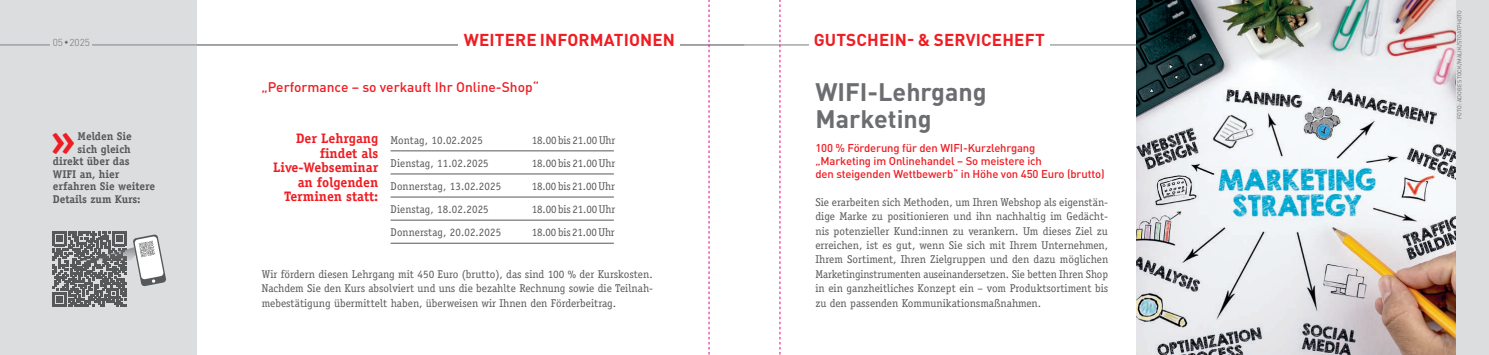
<style>
.page{position:relative;width:1489px;height:355px;background:#fff}
.page>*{position:absolute;margin:0;border:0;box-sizing:border-box;transform-origin:0 0}
.t1{font:700 42.62px "Officina Serif";color:#ee1d23}
.t2{font:700 25px/27.5px "DIN Pro";color:#6c6d70}
.t3{font:700 17px "DIN Pro";letter-spacing:.01em;color:#ee1d23}
.t4{font:700 13.75px/14.4px "Officina Serif";color:#ee1d23;text-align:right}
.t5{font:500 13.75px "DIN Pro";color:#ee1d23}
.t6{font:11.25px/14.4px "Officina Serif";color:#57585a;text-align:justify}
.t7{font:500 11.25px/13.1px "DIN Pro";letter-spacing:-.01em;color:#ee1d23}
.t8{font:700 11.25px "Officina Serif";color:#57585a}
.t9{font:300 10px "DIN Pro";color:#6c6d70}
.t10{font:5.62px "DIN Pro";letter-spacing:.01em;color:#6c6d70}
</style>
<div class="page">
<hr style="left:744px;top:44px;width:744px;height:1px;background:#939598">
<div style="left:808px;top:32px;width:241px;height:14px;background:#fff"></div>
<div style="left:1324px;top:0;width:164px;height:354px;background:#dcdddf"></div>
<div style="left:0;top:0;width:197px;height:354px;background:#dcdddf"></div>
<hr style="left:0;top:44px;width:744px;height:1px;background:#939598">
<div style="left:459px;top:32px;width:221px;height:14px;background:#fff"></div>
<div style="left:51px;top:38px;width:41px;height:8px;background:#dcdddf"></div>
<hr style="left:390px;top:150px;width:224px;height:1px;background:#57585a">
<hr style="left:390px;top:173px;width:224px;height:1px;background:#57585a">
<hr style="left:390px;top:196px;width:224px;height:1px;background:#57585a">
<hr style="left:390px;top:220px;width:224px;height:1px;background:#57585a">
<hr style="left:390px;top:243px;width:224px;height:1px;background:#57585a">
<img style="left:1136px;top:0;width:319px;height:354px">
<svg style="left:52px;top:231px;width:114px;height:75px"></svg>
<svg style="left:779px;top:0;width:1px;height:354px"></svg>
<svg style="left:708px;top:0;width:1px;height:354px"></svg>
<p class="t9" style="left:53px;top:35px;width:39px">05 ◆ 2025</p>
<h3 class="t3" style="left:464px;top:28px;width:213px">WEITERE INFORMATIONEN</h3>
<h3 class="t3" style="left:813px;top:28px;width:232px">GUTSCHEIN- &amp; SERVICEHEFT</h3>
<h1 class="t1" style="left:51px;top:113px;width:27px">»</h1>
<p class="t8" style="left:77px;top:129px;width:56px">Melden Sie</p>
<p class="t8" style="left:77px;top:142px;width:55px">sich gleich</p>
<p class="t8" style="left:53px;top:154px;width:78px">direkt über das</p>
<p class="t8" style="left:53px;top:167px;width:68px">WIFI an, hier</p>
<p class="t8" style="left:53px;top:179px;width:104px">erfahren Sie weitere</p>
<p class="t8" style="left:53px;top:192px;width:89px">Details zum Kurs:</p>
<p class="t5" style="left:261px;top:77px;width:279px">„Performance – so verkauft Ihr Online-Shop“</p>
<p class="t4" style="left:273px;top:131px;width:107px">Der Lehrgang findet als<br>Live-Webseminar an folgenden<br>Terminen statt:</p>
<p class="t6" style="left:390px;top:133px;width:94px">Montag, 10.02.2025</p>
<p class="t6" style="left:532px;top:133px;width:85px">18.00 bis 21.00 Uhr</p>
<p class="t6" style="left:390px;top:156px;width:100px">Dienstag, 11.02.2025</p>
<p class="t6" style="left:532px;top:156px;width:85px">18.00 bis 21.00 Uhr</p>
<p class="t6" style="left:390px;top:179px;width:112px">Donnerstag, 13.02.2025</p>
<p class="t6" style="left:532px;top:179px;width:84px">18.00 bis 21.00 Uhr</p>
<p class="t6" style="left:390px;top:202px;width:100px">Dienstag, 18.02.2025</p>
<p class="t6" style="left:532px;top:202px;width:85px">18.00 bis 21.00 Uhr</p>
<p class="t6" style="left:390px;top:225px;width:112px">Donnerstag, 20.02.2025</p>
<p class="t6" style="left:532px;top:225px;width:84px">18.00 bis 21.00 Uhr</p>
<p class="t6" style="left:262px;top:266px;width:393px">Wir fördern diesen Lehrgang mit 450 Euro (brutto), das sind 100 % der Kurskosten.<br>Nachdem Sie den Kurs absolviert und uns die bezahlte Rechnung sowie die Teilnah&shy;mebestätigung übermittelt haben, überweisen wir Ihnen den Förderbeitrag.</p>
<h2 class="t2" style="left:815px;top:77px;width:173px">WIFI-Lehrgang<br>Marketing</h2>
<p class="t7" style="left:815px;top:141px;width:291px">100 % Förderung für den WIFI-Kurzlehrgang<br>„Marketing im Onlinehandel – So meistere ich<br>den steigenden Wettbewerb“ in Höhe von 450 Euro (brutto)</p>
<p class="t6" style="left:815px;top:194px;width:294px">Sie erarbeiten sich Methoden, um Ihren Webshop als eigenstän&shy;dige Marke zu positionieren und ihn nachhaltig im Gedächt&shy;nis potenzieller Kund:innen zu verankern. Um dieses Ziel zu erreichen, ist es gut, wenn Sie sich mit Ihrem Unternehmen, Ihrem Sortiment, Ihren Zielgruppen und den dazu möglichen Marketinginstrumenten auseinandersetzen. Sie betten Ihren Shop in ein ganzheitliches Konzept ein – vom Produktsortiment bis zu den passenden Kommunikationsmaßnahmen.</p>
<p class="t10" style="left:1455px;top:119px;width:110px;rotate:-90deg">FOTO: ADOBE STOCK/MALIK/STOATPHOTO</p>
</div>
